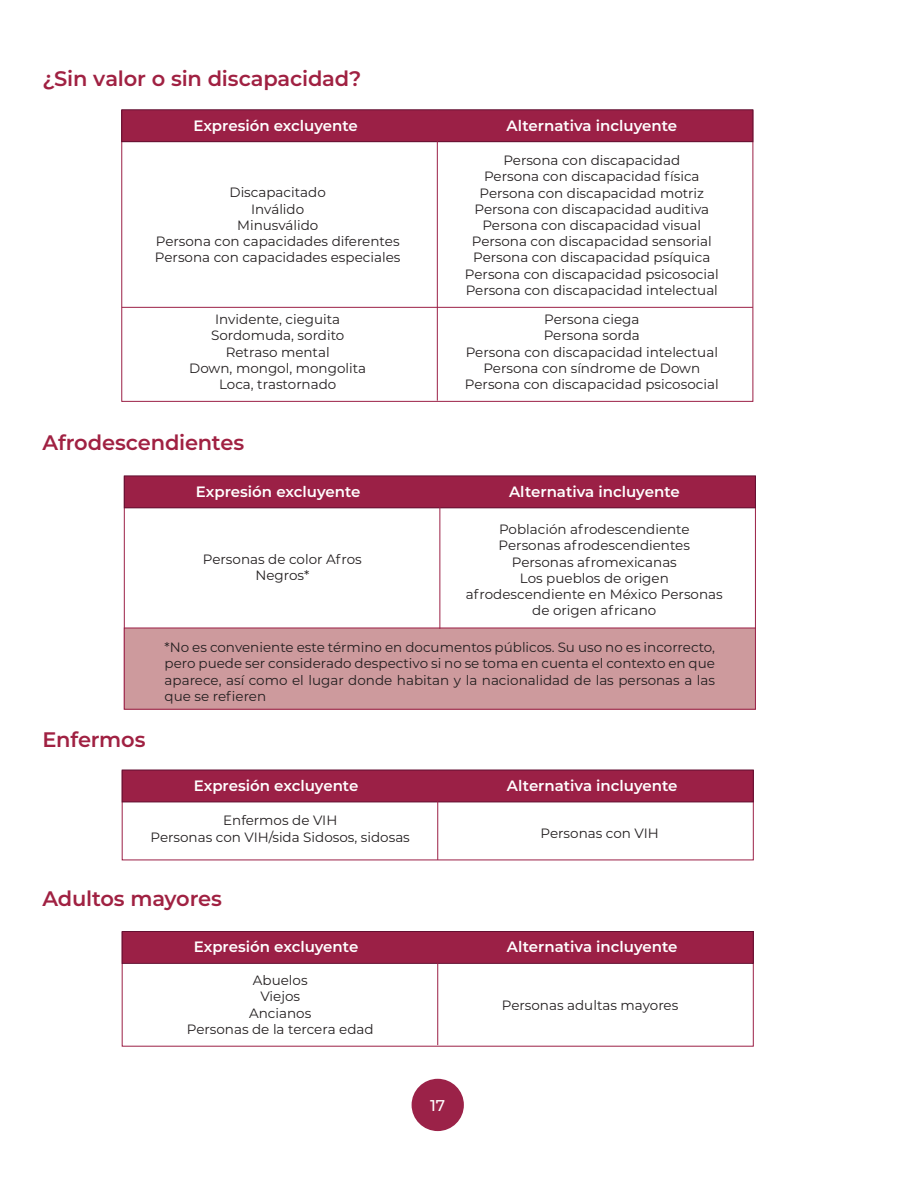
<style>
.page{position:relative;width:918px;height:1188px;background:#fff}
.page>*{position:absolute;margin:0;border:0;box-sizing:border-box;transform-origin:0 0}
.sub_titulo{font:600 21px "Montserrat";letter-spacing:-.01em;color:#a02142}
.t1{font:500 15.6px "Montserrat";color:#fff}
.t2{font:600 15px "Montserrat";color:#fff}
.t3{font:13.5px/16.2px "Montserrat";color:#231f20;text-align:center}
</style>
<div class="page">
<div style="left:412px;top:1079px;width:52px;height:52px;background:#9b2248;border-radius:50%"></div>
<div style="left:122px;top:110px;width:631px;height:32px;background:#9b2046"></div>
<div style="left:121px;top:109px;width:632px;height:33px;border:1px solid #621031"></div>
<hr style="left:437px;top:111px;width:1px;height:290px;background:#9b2046">
<hr style="left:122px;top:307px;width:631px;height:1px;background:#9b2046">
<div style="left:124px;top:476px;width:631px;height:32px;background:#9b2046"></div>
<div style="left:124px;top:476px;width:632px;height:32px;border:1px solid #621031"></div>
<div style="left:124px;top:628px;width:631px;height:81px;background:#cd9a9d"></div>
<div style="left:124px;top:628px;width:632px;height:82px;border:1px solid #9b2046"></div>
<hr style="left:439px;top:477px;width:1px;height:152px;background:#9b2046">
<div style="left:122px;top:770px;width:631px;height:32px;background:#9b2046"></div>
<div style="left:122px;top:770px;width:632px;height:32px;border:1px solid #621031"></div>
<hr style="left:437px;top:771px;width:1px;height:89px;background:#9b2046">
<div style="left:122px;top:931px;width:631px;height:32px;background:#9b2046"></div>
<div style="left:122px;top:931px;width:632px;height:33px;border:1px solid #621031"></div>
<hr style="left:437px;top:932px;width:1px;height:113px;background:#9b2046">
<p class="sub_titulo" style="left:43px;top:63px;width:320px">¿Sin valor o sin discapacidad?</p>
<p class="t2" style="left:193px;top:115px;width:166px">Expresión excluyente</p>
<p class="t2" style="left:507px;top:115px;width:172px">Alternativa incluyente</p>
<p class="t3" style="left:155px;top:184px;width:247px">Discapacitado<br>Inválido<br>Minusválido<br>Persona con capacidades diferentes<br>Persona con capacidades especiales</p>
<p class="t3" style="left:189px;top:311px;width:178px">Invidente, cieguita<br>Sordomuda, sordito<br>Retraso mental<br>Down, mongol, mongolita<br>Loca, trastornado</p>
<p class="sub_titulo" style="left:43px;top:428px;width:203px">Afrodescendientes</p>
<p class="t3" style="left:465px;top:152px;width:255px">Persona con discapacidad<br>Persona con discapacidad física Persona con discapacidad motriz Persona con discapacidad auditiva Persona con discapacidad visual Persona con discapacidad sensorial Persona con discapacidad psíquica Persona con discapacidad psicosocial Persona con discapacidad intelectual</p>
<p class="t3" style="left:465px;top:311px;width:255px">Persona ciega<br>Persona sorda<br>Persona con discapacidad intelectual<br>Persona con síndrome de Down<br>Persona con discapacidad psicosocial</p>
<p class="t2" style="left:196px;top:481px;width:166px">Expresión excluyente</p>
<p class="t2" style="left:509px;top:481px;width:172px">Alternativa incluyente</p>
<p class="sub_titulo" style="left:43px;top:725px;width:105px">Enfermos</p>
<p class="t3" style="left:466px;top:521px;width:258px">Población afrodescendiente<br>Personas afrodescendientes<br>Personas afromexicanas<br>Los pueblos de origen afrodescendiente en México Personas de origen africano</p>
<p class="t3" style="left:165px;top:639px;width:552px;text-align:justify">*No es conveniente este término en documentos públicos. Su uso no es incorrecto, pero puede ser considerado despectivo si no se toma en cuenta el contexto en que aparece, así como el lugar donde habitan y la nacionalidad de las personas a las que se refieren</p>
<p class="t3" style="left:203px;top:550px;width:160px">Personas de color Afros<br>Negros*</p>
<p class="t2" style="left:194px;top:775px;width:166px">Expresión excluyente</p>
<p class="t2" style="left:507px;top:775px;width:172px">Alternativa incluyente</p>
<p class="t3" style="left:151px;top:812px;width:261px">Enfermos de VIH<br>Personas con VIH/sida Sidosos, sidosas</p>
<p class="t3" style="left:541px;top:824px;width:120px">Personas con VIH</p>
<p class="sub_titulo" style="left:43px;top:884px;width:181px">Adultos mayores</p>
<p class="t2" style="left:194px;top:936px;width:166px">Expresión excluyente</p>
<p class="t2" style="left:507px;top:936px;width:172px">Alternativa incluyente</p>
<p class="t3" style="left:187px;top:972px;width:188px">Abuelos<br>Viejos<br>Ancianos<br>Personas de la tercera edad</p>
<p class="t3" style="left:502px;top:996px;width:178px">Personas adultas mayores</p>
<p class="t1" style="left:430px;top:1094px;width:17px">17</p>
</div>
